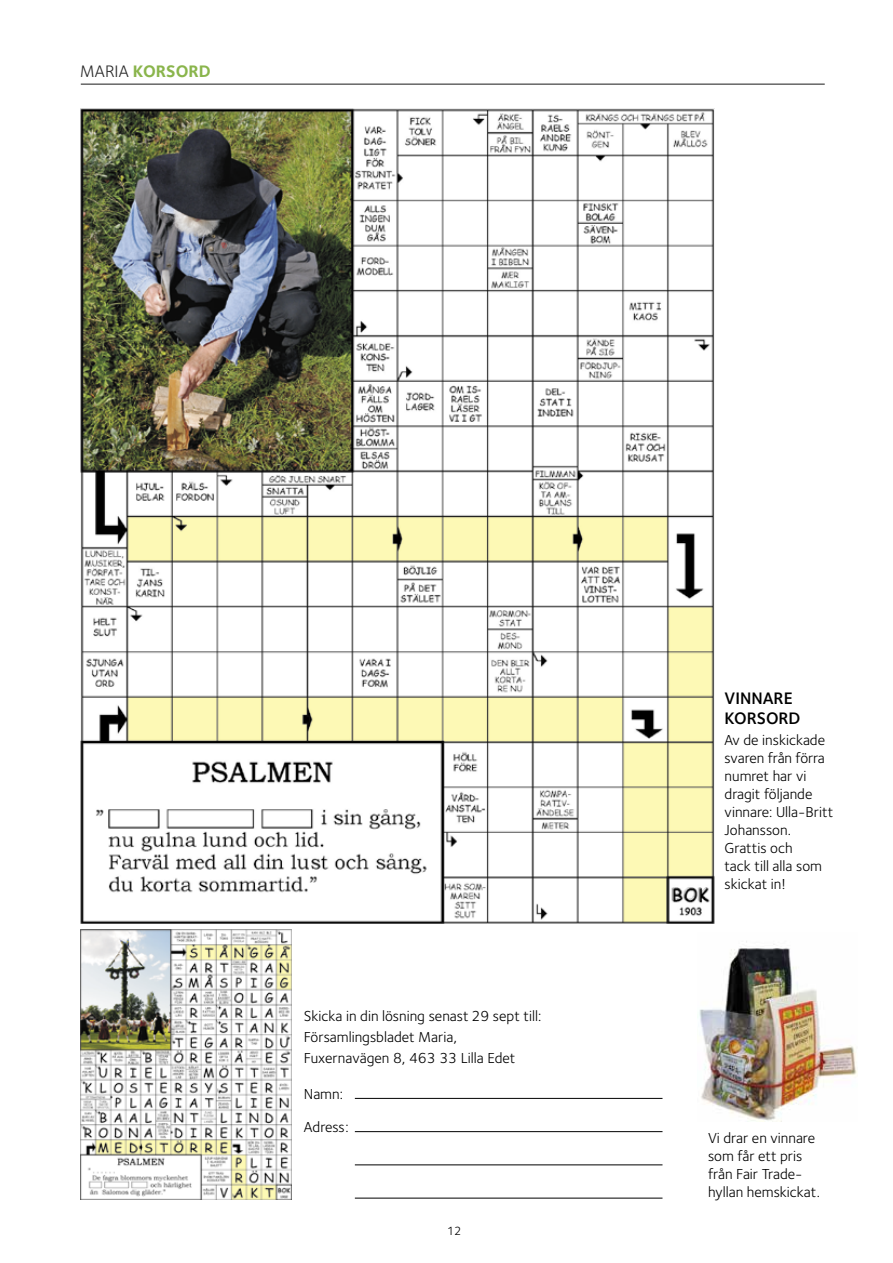
<style>
.page{position:relative;width:893px;height:1263px;background:#fff}
.page>*{position:absolute;margin:0;border:0;box-sizing:border-box;transform-origin:0 0}
.t1{font:17.25px/19.8px "Foundry Sterling Demi OSF";color:#000}
.t2{font:17.25px "Foundry Sterling Bold OSF";color:#8ab54c}
.t3{font:15px/18px "Foundry Sterling";color:#000}
.t4{font:12.3px "Foundry Sterling";color:#000}
.s1{font-family:"Foundry Sterling";color:#292929}
</style>
<div class="page">
<img style="left:81px;top:108px;width:634px;height:815px">
<img style="left:81px;top:929px;width:210px;height:270px">
<img style="left:699px;top:941px;width:158px;height:181px">
<hr style="left:355px;top:1098px;width:307px;height:1px;background:#000">
<hr style="left:355px;top:1164px;width:307px;height:1px;background:#000">
<hr style="left:355px;top:1131px;width:307px;height:1px;background:#000">
<hr style="left:355px;top:1198px;width:307px;height:1px;background:#000">
<hr style="left:81px;top:84px;width:744px;height:1px;background:#191919">
<p class="t2" style="left:80px;top:59px;width:133px"><span class="s1">MARIA</span> KORSORD</p>
<p class="t3" style="left:304px;top:1005px;width:239px;line-height:21px">Skicka in din lösning senast 29 sept till:<br>Församlingsbladet Maria,<br>Fuxernavägen 8, 463 33 Lilla Edet</p>
<p class="t3" style="left:304px;top:1084px;width:41px">Namn:</p>
<p class="t3" style="left:304px;top:1117px;width:46px">Adress:</p>
<p class="t4" style="left:447px;top:1222px;width:16px">12</p>
<p class="t1" style="left:725px;top:688px;width:77px">VINNARE<br>KORSORD</p>
<p class="t3" style="left:725px;top:731px;width:110px">Av de inskickade svaren från förra numret har vi dragit följande vinnare: Ulla-Britt<br>Johansson.<br>Grattis och<br>tack till alla som skickat in!</p>
<p class="t3" style="left:708px;top:1129px;width:114px">Vi drar en vinnare som får ett pris från Fair Trade&shy;hyllan hemskickat.</p>
</div>
